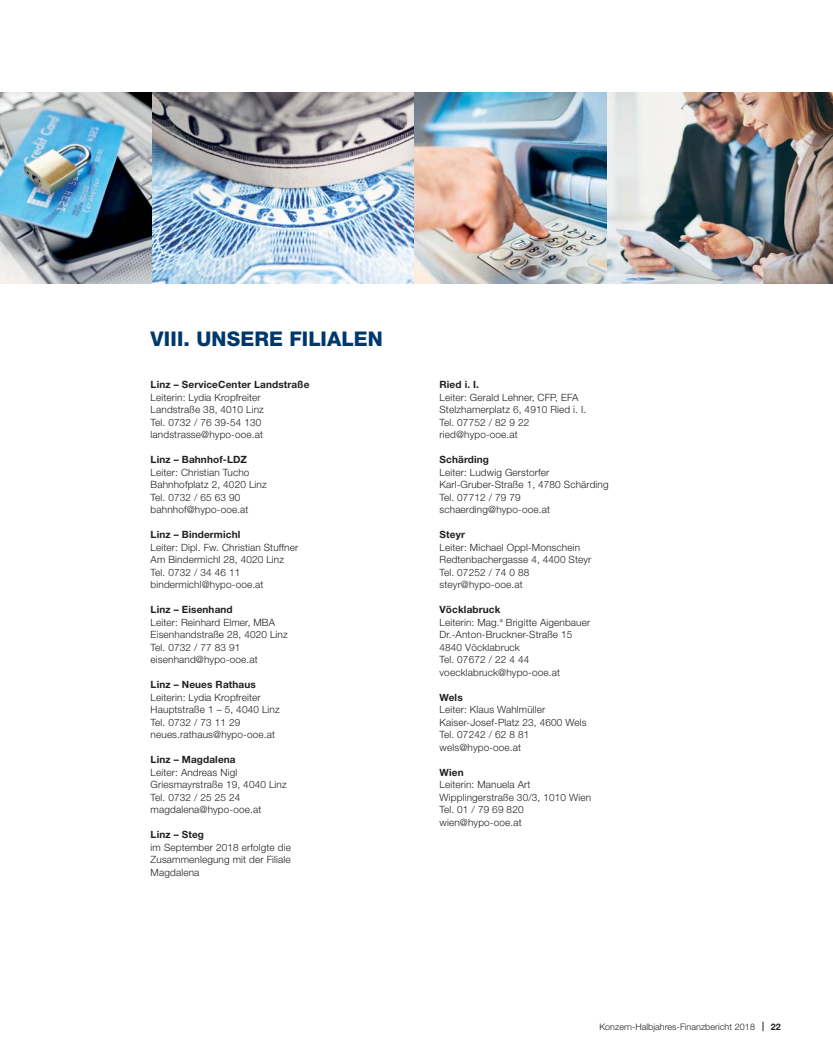
<style>
.page{position:relative;width:833px;height:1053px;background:#fff}
.page>*{position:absolute;margin:0;border:0;box-sizing:border-box;transform-origin:0 0}
.t1{font:800 20.25px "Helvetica Neue";letter-spacing:.01em;color:#00386c}
.t2{font:300 10px/12.5px "Helvetica Neue";letter-spacing:.015em;color:#231f20}
.t3{font:700 10px "Helvetica Neue";letter-spacing:.015em;color:#231f20}
.t4{font:300 9px "Helvetica Neue";letter-spacing:.005em;color:#231f20}
.t5{font:700 9px "Helvetica Neue";color:#231f20}
.s1{font-weight:700}
</style>
<div class="page">
<img style="left:0;top:92px;width:152px;height:191px">
<img style="left:606px;top:92px;width:227px;height:191px">
<img style="left:152px;top:92px;width:454px;height:191px">
<h1 class="t1" style="left:151px;top:331px;width:234px">VIII. UNSERE FILIALEN</h1>
<p class="t3" style="left:151px;top:381px;width:160px">Linz – ServiceCenter Landstraße</p>
<p class="t2" style="left:151px;top:391px;width:115px">Leiterin: Lydia Kropfreiter<br>Landstraße 38, 4010 Linz<br>Tel. 0732 / 76 39-54 130 landstrasse@hypo-ooe.at</p>
<p class="t3" style="left:151px;top:456px;width:98px">Linz – Bahnhof-LDZ</p>
<p class="t2" style="left:151px;top:466px;width:117px">Leiter: Christian Tucho<br>Bahnhofplatz 2, 4020 Linz<br>Tel. 0732 / 65 63 90 bahnhof@hypo-ooe.at</p>
<p class="t3" style="left:151px;top:531px;width:91px">Linz – Bindermichl</p>
<p class="t2" style="left:151px;top:541px;width:149px">Leiter: Dipl. Fw. Christian Stuffner<br>Am Bindermichl 28, 4020 Linz<br>Tel. 0732 / 34 46 11 bindermichl@hypo-ooe.at</p>
<p class="t3" style="left:151px;top:606px;width:84px">Linz – Eisenhand</p>
<p class="t2" style="left:151px;top:616px;width:139px">Leiter: Reinhard Elmer, MBA<br>Eisenhandstraße 28, 4020 Linz<br>Tel. 0732 / 77 83 91 eisenhand@hypo-ooe.at</p>
<p class="t3" style="left:151px;top:681px;width:107px">Linz – Neues Rathaus</p>
<p class="t2" style="left:151px;top:691px;width:130px">Leiterin: Lydia Kropfreiter<br>Hauptstraße 1 – 5, 4040 Linz<br>Tel. 0732 / 73 11 29 neues.rathaus@hypo-ooe.at</p>
<p class="t3" style="left:151px;top:756px;width:87px">Linz – Magdalena</p>
<p class="t2" style="left:151px;top:766px;width:137px">Leiter: Andreas Nigl<br>Griesmayrstraße 19, 4040 Linz<br>Tel. 0732 / 25 25 24 magdalena@hypo-ooe.at</p>
<p class="t3" style="left:151px;top:831px;width:55px">Linz – Steg</p>
<p class="t2" style="left:151px;top:841px;width:142px;text-align:justify">im September 2018 erfolgte die Zusammenlegung mit der Filiale Magdalena</p>
<p class="t3" style="left:439px;top:381px;width:41px">Ried i. I.</p>
<p class="t2" style="left:439px;top:391px;width:148px">Leiter: Gerald Lehner, CFP, EFA<br>Stelzhamerplatz 6, 4910 Ried i. I.<br>Tel. 07752 / 82 9 22 ried@hypo-ooe.at</p>
<p class="t3" style="left:439px;top:456px;width:51px">Schärding</p>
<p class="t2" style="left:439px;top:466px;width:171px">Leiter: Ludwig Gerstorfer<br>Karl-Gruber-Straße 1, 4780 Schärding<br>Tel. 07712 / 79 79 schaerding@hypo-ooe.at</p>
<p class="t3" style="left:439px;top:531px;width:27px">Steyr</p>
<p class="t2" style="left:439px;top:541px;width:153px">Leiter: Michael Oppl-Monschein<br>Redtenbachergasse 4, 4400 Steyr<br>Tel. 07252 / 74 0 88 steyr@hypo-ooe.at</p>
<p class="t2" style="left:439px;top:604px;width:152px"><span class="s1">Vöcklabruck<br></span>Leiterin: Mag.<sup>a</sup> Brigitte Aigenbauer<br>Dr.-Anton-Bruckner-Straße 15<br>4840 Vöcklabruck<br>Tel. 07672 / 22 4 44 voecklabruck@hypo-ooe.at</p>
<p class="t3" style="left:439px;top:693px;width:25px">Wels</p>
<p class="t2" style="left:439px;top:704px;width:149px">Leiter: Klaus Wahlmüller<br>Kaiser-Josef-Platz 23, 4600 Wels<br>Tel. 07242 / 62 8 81 wels@hypo-ooe.at</p>
<p class="t3" style="left:439px;top:768px;width:26px">Wien</p>
<p class="t2" style="left:439px;top:779px;width:153px">Leiterin: Manuela Art<br>Wipplingerstraße 30/3, 1010 Wien<br>Tel. 01 / 79 69 820 wien@hypo-ooe.at</p>
<p class="t4" style="left:599px;top:1023px;width:157px">Konzern-Halbjahres-Finanzbericht 2018</p>
<p class="t5" style="left:771px;top:1023px;width:12px">22</p>
</div>
